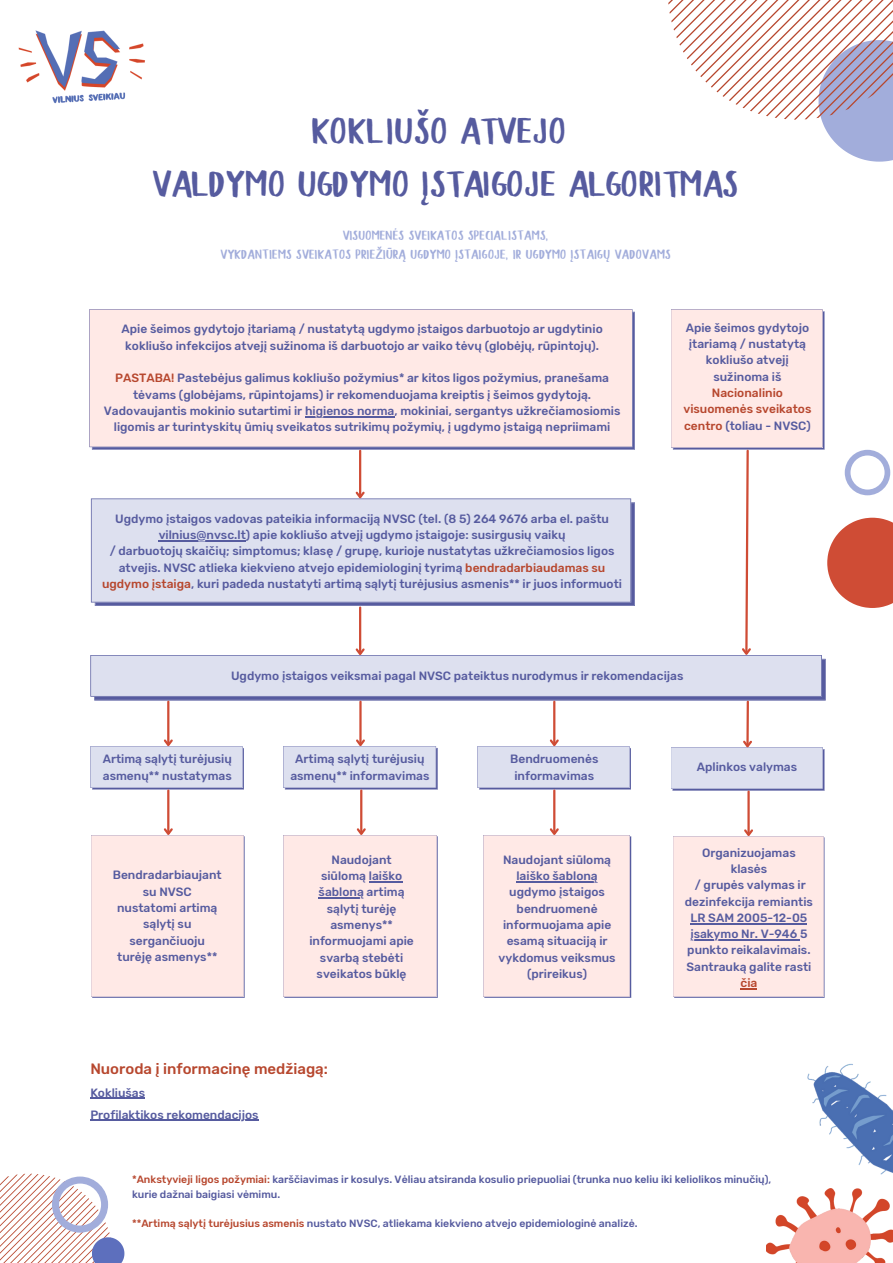
<style>
.page{position:relative;width:893px;height:1263px;background:#fff}
.page>*{position:absolute;margin:0;border:0;box-sizing:border-box;transform-origin:0 0}
.t1{font:37.88px/52.9px "Blodders";color:#565b9f;text-align:center}
.t2{font:500 15px "Rubik";color:#b7472e}
.t3{font:13.5px/18.6px "Blodders";color:#a2addb;text-align:center}
.t4{font:500 12px/16.4px "Rubik";color:#565b9f;text-align:center}
.t5{font:500 10.5px/14.6px "Rubik";color:#565b9f}
.s1{color:#b7472e}
</style>
<div class="page">
<svg style="left:0;top:1174px;width:124px;height:89px"></svg>
<svg style="left:821px;top:119px;width:72px;height:43px;fill:#a2addb"></svg>
<svg style="left:668px;top:0;width:225px;height:119px"></svg>
<img style="left:18px;top:30px;width:127px;height:74px">
<img style="left:807px;top:1063px;width:86px;height:180px">
<img style="left:767px;top:1188px;width:125px;height:75px">
<hr style="left:167px;top:790px;width:2px;height:43px;background:#cf4c35">
<hr style="left:747px;top:792px;width:2px;height:42px;background:#cf4c35">
<hr style="left:553px;top:790px;width:2px;height:43px;background:#cf4c35">
<hr style="left:360px;top:790px;width:2px;height:43px;background:#cf4c35">
<hr style="left:90px;top:1119px;width:169px;height:2px;background:#565b9f">
<hr style="left:90px;top:1098px;width:55px;height:1px;background:#565b9f">
<svg style="left:91px;top:826px;width:154px;height:172px;background:#fce8e6"></svg>
<svg style="left:283px;top:826px;width:155px;height:172px;background:#fbe7e5"></svg>
<hr style="left:369px;top:881px;width:33px;height:1px;background:#565b9f">
<hr style="left:319px;top:897px;width:45px;height:1px;background:#565b9f">
<svg style="left:483px;top:826px;width:148px;height:172px;background:#fce7e5"></svg>
<hr style="left:516px;top:881px;width:82px;height:1px;background:#565b9f">
<svg style="left:673px;top:827px;width:151px;height:171px;background:#fae6e5"></svg>
<svg style="left:90px;top:309px;width:803px;height:482px"></svg>
<hr style="left:159px;top:540px;width:87px;height:1px;background:#565b9f">
<p class="t1" style="left:153px;top:108px;width:588px">KOKLIUŠO ATVEJO<br>VALDYMO UGDYMO ĮSTAIGOJE ALGORITMAS</p>
<h4 class="t3" style="left:221px;top:227px;width:452px">VISUOMENĖS SVEIKATOS SPECIALISTAMS,<br>VYKDANTIEMS SVEIKATOS PRIEŽIŪRĄ UGDYMO ĮSTAIGOJE, IR UGDYMO ĮSTAIGŲ VADOVAMS</h4>
<p class="t4" style="left:122px;top:321px;width:483px">Apie šeimos gydytojo įtariamą / nustatytą ugdymo įstaigos darbuotojo ar ugdytinio kokliušo infekcijos atvejį sužinoma iš darbuotojo ar vaiko tėvų (globėjų, rūpintojų).</p>
<p class="t4" style="left:104px;top:370px;width:518px"><span class="s1">PASTABA!</span> Pastebėjus galimus kokliušo požymius* ar kitos ligos požymius, pranešama tėvams (globėjams, rūpintojams) ir rekomenduojama kreiptis į šeimos gydytoją.<br>Vadovaujantis mokinio sutartimi ir higienos norma, mokiniai, sergantys užkrečiamosiomis</p>
<p class="t4" style="left:114px;top:419px;width:498px">ligomis ar turintyskitų ūmių sveikatos sutrikimų požymių, į ugdymo įstaigą nepriimami</p>
<p class="t4" style="left:683px;top:319px;width:129px">Apie šeimos gydytojo įtariamą / nustatytą kokliušo atvejį sužinoma iš<br><span class="s1">Nacionalinio visuomenės sveikatos centro</span> (toliau - NVSC)</p>
<p class="t4" style="left:102px;top:510px;width:521px">Ugdymo įstaigos vadovas pateikia informaciją NVSC (tel. (8 5) 264 9676 arba el. paštu vilnius@nvsc.lt) apie kokliušo atvejį ugdymo įstaigoje: susirgusių vaikų<br>/ darbuotojų skaičių; simptomus; klasę / grupę, kurioje nustatytas užkrečiamosios ligos atvejis. NVSC atlieka kiekvieno atvejo epidemiologinį tyrimą <span class="s1">bendradarbiaudamas su ugdymo įstaiga</span>, kuri padeda nustatyti artimą sąlytį turėjusius asmenis** ir juos informuoti</p>
<h4 class="t4" style="left:231px;top:668px;width:454px">Ugdymo įstaigos veiksmai pagal NVSC pateiktus nurodymus ir rekomendacijas</h4>
<h4 class="t4" style="left:103px;top:751px;width:131px;text-align:left">Artimą sąlytį turėjusių asmenų** nustatymas</h4>
<h4 class="t4" style="left:290px;top:751px;width:141px">Artimą sąlytį turėjusių asmenų** informavimas</h4>
<h4 class="t4" style="left:510px;top:751px;width:90px">Bendruomenės informavimas</h4>
<h4 class="t4" style="left:697px;top:759px;width:102px">Aplinkos valymas</h4>
<h4 class="t4" style="left:113px;top:867px;width:110px">Bendradarbiaujant su NVSC nustatomi artimą sąlytį su sergančiuoju turėję asmenys**</h4>
<h4 class="t4" style="left:321px;top:851px;width:83px">Naudojant siūlomą laiško</h4>
<p class="t4" style="left:309px;top:884px;width:106px">šabloną artimą sąlytį turėję asmenys** informuojami apie svarbą stebėti sveikatos būklę</p>
<h4 class="t2" style="left:90px;top:1060px;width:239px">Nuoroda į informacinę medžiagą:</h4>
<h4 class="t4" style="left:90px;top:1084px;width:56px">Kokliušas</h4>
<h4 class="t4" style="left:90px;top:1106px;width:170px">Profilaktikos rekomendacijos</h4>
<p class="t4" style="left:503px;top:851px;width:109px">Naudojant siūlomą</p>
<h2 class="t4" style="left:498px;top:868px;width:119px">laiško šabloną ugdymo įstaigos bendruomenė informuojama apie esamą situaciją ir vykdomus veiksmus (prireikus)</h2>
<h4 class="t4" style="left:685px;top:844px;width:129px">Organizuojamas klasės<br>/ grupės valymas ir dezinfekcija remiantis<br>LR SAM 2005-12-05</h4>
<h4 class="t4" style="left:686px;top:926px;width:126px">įsakymo Nr. V-946 5 punkto reikalavimais.<br>Santrauką galite rasti <span class="s1">čia</span></h4>
<h4 class="t5" style="left:132px;top:1172px;width:641px"><span class="s1">*Ankstyvieji ligos požymiai:</span> karščiavimas ir kosulys. Vėliau atsiranda kosulio priepuoliai (trunka nuo keliu iki keliolikos minučių), kurie dažnai baigiasi vėmimu.</h4>
<h4 class="t5" style="left:132px;top:1216px;width:507px"><span class="s1">**Artimą sąlytį turėjusius asmenis</span> nustato NVSC, atliekama kiekvieno atvejo epidemiologinė analizė.</h4>
</div>
